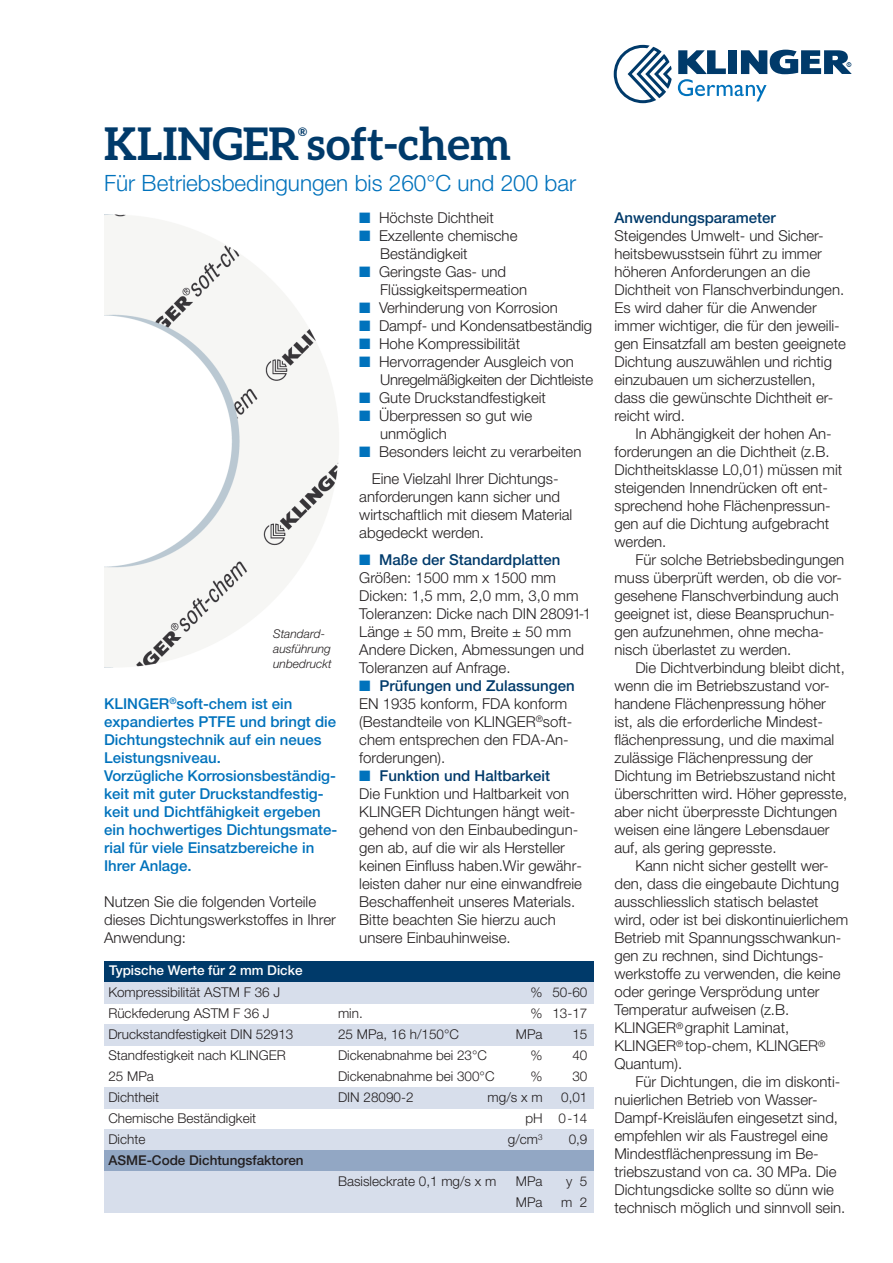
<style>
.page{position:relative;width:893px;height:1263px;background:#fff}
.page>*{position:absolute;margin:0;border:0;box-sizing:border-box;transform-origin:0 0}
.t1{font:700 45px "Aleo";color:#003a6a}
.t2{font:300 22.5px "Helvetica Neue LT Pro";color:#0072bc}
.t3{font:300 15px/18px "Helvetica Neue LT Pro";color:#231f20}
.t4{font:500 15px/18px "Helvetica Neue LT Pro";color:#0072bc}
.t5{font:300 15px/18px "Helvetica Neue LT Pro";letter-spacing:-.02em;color:#231f20}
.t6{font:500 15px "Helvetica Neue LT Pro";color:#003a6a}
.t7{font:300 13.5px/21px "Helvetica Neue LT Pro";color:#231f20}
.t8{font:500 13.5px "Helvetica Neue LT Pro";color:#231f20}
.t9{font:500 13.5px "Helvetica Neue LT Pro";color:#fff}
.t10{font:italic 300 12px/15px "Helvetica Neue LT Pro";color:#231f20}
.t11{font:700 11.7px "Aleo";color:#003a6a}
.s1{color:#0072bc}
.s2{font-weight:500;color:#003a6a}
</style>
<div class="page">
<svg style="left:614px;top:45px;width:58px;height:58px"></svg>
<svg style="left:678px;top:50px;width:174px;height:51px"></svg>
<img style="left:104px;top:214px;width:235px;height:454px">
<div style="left:104px;top:961px;width:489px;height:21px;background:#003a6a"></div>
<div style="left:104px;top:982px;width:489px;height:21px;background:#d7deeb"></div>
<div style="left:104px;top:1024px;width:489px;height:21px;background:#d7deeb"></div>
<div style="left:104px;top:1087px;width:489px;height:21px;background:#d7deeb"></div>
<div style="left:104px;top:1129px;width:489px;height:21px;background:#d7deeb"></div>
<div style="left:104px;top:1150px;width:489px;height:21px;background:#92a7c4"></div>
<div style="left:104px;top:1171px;width:489px;height:21px;background:#d7deeb"></div>
<div style="left:104px;top:1185px;width:489px;height:28px;background:#d7deeb"></div>
<h1 class="t1" style="left:104px;top:118px;width:408px">KLINGER soft-chem</h1>
<p class="t11" style="left:298px;top:125px;width:11px">®</p>
<h2 class="t2" style="left:104px;top:175px;width:474px">Für Betriebsbedingungen bis 260°C und 200 bar</h2>
<p class="t3" style="left:359px;top:210px;width:136px"><span class="s1">■</span> Höchste Dichtheit</p>
<p class="t3" style="left:380px;top:228px;width:139px;text-indent:-21px"><span class="s1">■</span> Exzellente chemische<br>Beständigkeit</p>
<p class="t3" style="left:380px;top:264px;width:148px;text-indent:-21px"><span class="s1">■</span> Geringste Gas- und<br>Flüssigkeitspermeation</p>
<p class="t3" style="left:359px;top:300px;width:200px"><span class="s1">■</span> Verhinderung von Korrosion</p>
<p class="t3" style="left:359px;top:318px;width:234px"><span class="s1">■</span> Dampf- und Kondensatbeständig</p>
<p class="t3" style="left:359px;top:336px;width:162px"><span class="s1">■</span> Hohe Kompressibilität</p>
<p class="t5" style="left:380px;top:354px;width:214px;text-indent:-21px"><span class="s1">■</span> Hervorragender Ausgleich von<br>Unregelmäßigkeiten der Dichtleiste</p>
<p class="t3" style="left:359px;top:390px;width:188px"><span class="s1">■</span> Gute Druckstandfestigkeit</p>
<p class="t3" style="left:380px;top:408px;width:153px;text-indent:-21px"><span class="s1">■</span> Überpressen so gut wie unmöglich</p>
<p class="t3" style="left:372px;top:440px;width:211px;line-height:27px;text-indent:-13px"><span class="s1">■</span> Besonders leicht zu verarbeiten<br>Eine Vielzahl Ihrer Dichtungs-</p>
<p class="t3" style="left:359px;top:489px;width:215px">anforderungen kann sicher und wirtschaftlich mit diesem Material abgedeckt werden.</p>
<p class="t3" style="left:359px;top:552px;width:233px"><span class="s1">■</span> <span class="s2">Maße der Standardplatten<br></span>Größen: 1500 mm x 1500 mm<br>Dicken: 1,5 mm, 2,0 mm, 3,0 mm<br>Toleranzen: Dicke nach DIN 28091-1<br>Länge ± 50 mm, Breite ± 50 mm<br>Andere Dicken, Abmessungen und<br>Toleranzen auf Anfrage.</p>
<p class="t3" style="left:359px;top:678px;width:217px"><span class="s1">■</span> <span class="s2">Prüfungen und Zulassungen<br></span>EN 1935 konform, FDA konform (Bestandteile von KLINGER<sup>®</sup>soft&shy;chem entsprechen den FDA-An&shy;forderungen).</p>
<p class="t3" style="left:359px;top:768px;width:224px"><span class="s1">■</span> <span class="s2">Funktion und Haltbarkeit<br></span>Die Funktion und Haltbarkeit von<br>KLINGER Dichtungen hängt weit&shy;gehend von den Einbaubedingun&shy;gen ab, auf die wir als Hersteller keinen Einfluss haben.Wir gewähr&shy;leisten daher nur eine einwandfreie<br>Beschaffenheit unseres Materials.<br>Bitte beachten Sie hierzu auch unsere Einbauhinweise.</p>
<p class="t10" style="left:273px;top:627px;width:60px">Standard&shy;ausführung unbedruckt</p>
<p class="t4" style="left:104px;top:696px;width:235px">KLINGER<sup>®</sup>soft-chem ist ein expandiertes PTFE und bringt die<br>Dichtungstechnik auf ein neues<br>Leistungsniveau.<br>Vorzügliche Korrosionsbeständig&shy;keit mit guter Druckstandfestig&shy;keit und Dichtfähigkeit ergeben ein hochwertiges Dichtungsmate&shy;rial für viele Einsatzbereiche in<br>Ihrer Anlage.</p>
<p class="t3" style="left:104px;top:894px;width:233px">Nutzen Sie die folgenden Vorteile dieses Dichtungswerkstoffes in Ihrer<br>Anwendung:</p>
<p class="t9" style="left:109px;top:966px;width:195px">Typische Werte für 2 mm Dicke</p>
<p class="t7" style="left:108px;top:983px;width:187px">Kompressibilität ASTM F 36 J<br>Rückfederung ASTM F 36 J<br>Druckstandfestigkeit DIN 52913<br>Standfestigkeit nach KLINGER<br>25 MPa<br>Dichtheit<br>Chemische Beständigkeit<br>Dichte</p>
<p class="t8" style="left:108px;top:1156px;width:197px">ASME-Code Dichtungsfaktoren</p>
<p class="t7" style="left:488px;top:983px;width:56px;text-align:right">%<br>%<br>MPa<br>%<br>%<br>mg/s x m pH g/cm<sup>3</sup></p>
<p class="t7" style="left:516px;top:1172px;width:28px">MPa<br>MPa</p>
<p class="t7" style="left:338px;top:1004px;width:158px">min.<br>25 MPa, 16 h/150°C<br>Dickenabnahme bei 23°C<br>Dickenabnahme bei 300°C<br>DIN 28090-2</p>
<p class="t7" style="left:338px;top:1172px;width:160px">Basisleckrate 0,1 mg/s x m</p>
<p class="t7" style="left:552px;top:983px;width:37px;text-align:right">50-60<br>13-17<br>15<br>40<br>30<br>0,01<br>0-14<br>0,9</p>
<p class="t7" style="left:561px;top:1172px;width:28px;text-align:center">y 5 m 2</p>
<p class="t6" style="left:614px;top:213px;width:163px">Anwendungsparameter</p>
<p class="t3" style="left:614px;top:229px;width:233px">Steigendes Umwelt- und Sicher&shy;heitsbewusstsein führt zu immer höheren Anforderungen an die<br>Dichtheit von Flanschverbindungen.<br>Es wird daher für die Anwender immer wichtiger, die für den jeweili&shy;gen Einsatzfall am besten geeignete<br>Dichtung auszuwählen und richtig einzubauen um sicherzustellen, dass die gewünschte Dichtheit er&shy;reicht wird.</p>
<p class="t3" style="left:614px;top:427px;width:229px;text-indent:21px">In Abhängigkeit der hohen An&shy;forderungen an die Dichtheit (z.B.<br>Dichtheitsklasse L0,01) müssen mit steigenden Innendrücken oft ent&shy;sprechend hohe Flächenpressun&shy;gen auf die Dichtung aufgebracht werden.</p>
<p class="t3" style="left:614px;top:553px;width:231px;text-indent:21px">Für solche Betriebsbedingungen muss überprüft werden, ob die vor&shy;gesehene Flanschverbindung auch geeignet ist, diese Beanspruchun&shy;gen aufzunehmen, ohne mecha&shy;nisch überlastet zu werden.</p>
<p class="t3" style="left:614px;top:661px;width:234px;text-indent:21px">Die Dichtverbindung bleibt dicht, wenn die im Betriebszustand vor&shy;handene Flächenpressung höher ist, als die erforderliche Mindest&shy;flächenpressung, und die maximal zulässige Flächenpressung der Dichtung im Betriebszustand nicht überschritten wird. Höher gepresste, aber nicht überpresste Dichtungen weisen eine längere Lebensdauer auf, als gering gepresste.</p>
<p class="t3" style="left:614px;top:859px;width:235px;text-indent:21px">Kann nicht sicher gestellt wer&shy;den, dass die eingebaute Dichtung ausschliesslich statisch belastet wird, oder ist bei diskontinuierlichem<br>Betrieb mit Spannungsschwankun&shy;gen zu rechnen, sind Dichtungs&shy;werkstoffe zu verwenden, die keine oder geringe Versprödung unter<br>Temperatur aufweisen (z.B.<br>KLINGER<sup>®</sup> graphit Laminat,<br>KLINGER<sup>®</sup> top-chem, KLINGER<sup>®<br></sup>Quantum).</p>
<p class="t3" style="left:614px;top:1075px;width:232px;text-indent:21px">Für Dichtungen, die im diskonti&shy;nuierlichen Betrieb von Wasser-Dampf-Kreisläufen eingesetzt sind, empfehlen wir als Faustregel eine Mindestflächenpressung im Be&shy;triebszustand von ca. 30 MPa. Die Dichtungsdicke sollte so dünn wie technisch möglich und sinnvoll sein.</p>
</div>
